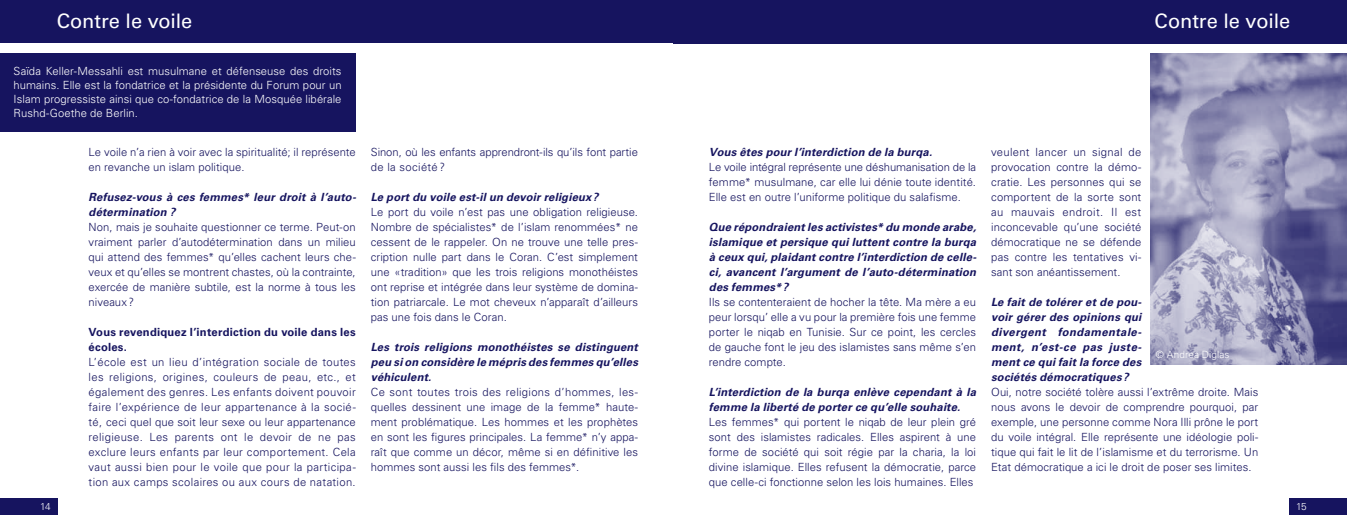
<style>
.page{position:relative;width:1347px;height:525px;background:#fff}
.page>*{position:absolute;margin:0;border:0;box-sizing:border-box;transform-origin:0 0}
.t1{font:20px "Univers LT Std";letter-spacing:-.005em;color:#fff}
.t2{font:300 11.25px/15px "Univers LT Std";letter-spacing:.005em;color:#16145f;text-align:justify}
.t3{font:italic 700 11.25px/15px "Univers LT Std";letter-spacing:.015em;color:#16145f;text-align:justify}
.t4{font:300 11.25px/13.8px "Univers LT Std";letter-spacing:.005em;color:#fff;text-align:justify}
.t5{font:700 11.25px/15px "Univers LT Std";letter-spacing:.02em;color:#16145f}
.t6{font:300 10px "Univers LT Std";letter-spacing:.01em;color:#fff}
</style>
<div class="page">
<div style="left:0;top:498px;width:58px;height:16px;background:#16145f"></div>
<div style="left:1289px;top:498px;width:57px;height:16px;background:#16145f"></div>
<div style="left:0;top:0;width:673px;height:43px;background:#16145f"></div>
<div style="left:0;top:53px;width:356px;height:78px;background:#16145f"></div>
<div style="left:673px;top:0;width:673px;height:43px;background:#16145f"></div>
<img style="left:1150px;top:53px;width:196px;height:311px">
<h1 class="t1" style="left:57px;top:9px;width:137px">Contre le voile</h1>
<p class="t4" style="left:14px;top:65px;width:329px">Saïda Keller-Messahli est musulmane et défenseuse des droits humains. Elle est la fondatrice et la présidente du Forum pour un Islam progressiste ainsi que co-fondatrice de la Mosquée libérale Rushd-Goethe de Berlin.</p>
<p class="t2" style="left:89px;top:144px;width:269px">Le voile n’a rien à voir avec la spiritualité; il représente en revanche un islam politique.</p>
<p class="t3" style="left:89px;top:190px;width:269px">Refusez-vous à ces femmes* leur droit à l’auto&shy;détermination ?</p>
<p class="t2" style="left:89px;top:219px;width:269px">Non, mais je souhaite questionner ce terme. Peut-on vraiment parler d’autodétermination dans un milieu qui attend des femmes* qu’elles cachent leurs che&shy;veux et qu’elles se montrent chastes, où la contrainte, exercée de manière subtile, est la norme à tous les niveaux ?</p>
<p class="t5" style="left:89px;top:324px;width:269px">Vous revendiquez l’interdiction du voile dans les écoles.</p>
<p class="t2" style="left:89px;top:354px;width:269px">L’école est un lieu d’intégration sociale de toutes les religions, origines, couleurs de peau, etc., et également des genres. Les enfants doivent pouvoir faire l’expérience de leur appartenance à la socié&shy;té, ceci quel que soit leur sexe ou leur appartenance religieuse. Les parents ont le devoir de ne pas exclure leurs enfants par leur comportement. Cela vaut aussi bien pour le voile que pour la participa&shy;tion aux camps scolaires ou aux cours de natation.</p>
<p class="t2" style="left:371px;top:144px;width:269px">Sinon, où les enfants apprendront-ils qu’ils font partie de la société ?</p>
<p class="t3" style="left:371px;top:189px;width:229px">Le port du voile est-il un devoir religieux?</p>
<p class="t2" style="left:371px;top:204px;width:269px">Le port du voile n’est pas une obligation religieuse.<br>Nombre de spécialistes* de l’islam renommées* ne cessent de le rappeler. On ne trouve une telle pres&shy;cription nulle part dans le Coran. C’est simplement une «tradition» que les trois religions monothéistes ont reprise et intégrée dans leur système de domina&shy;tion patriarcale. Le mot cheveux n’apparaît d’ailleurs pas une fois dans le Coran.</p>
<p class="t3" style="left:371px;top:339px;width:269px">Les trois religions monothéistes se distinguent peu si on considère le mépris des femmes qu’elles véhiculent.</p>
<p class="t2" style="left:371px;top:384px;width:269px">Ce sont toutes trois des religions d’hommes, les&shy;quelles dessinent une image de la femme* haute&shy;ment problématique. Les hommes et les prophètes en sont les figures principales. La femme* n’y appa&shy;raît que comme un décor, même si en définitive les hommes sont aussi les fils des femmes*.</p>
<h1 class="t1" style="left:1154px;top:9px;width:137px">Contre le voile</h1>
<p class="t3" style="left:709px;top:145px;width:225px">Vous êtes pour l’interdiction de la burqa.</p>
<p class="t2" style="left:709px;top:159px;width:269px">Le voile intégral représente une déshumanisation de la femme* musulmane, car elle lui dénie toute identité.<br>Elle est en outre l’uniforme politique du salafisme.</p>
<p class="t3" style="left:709px;top:220px;width:269px">Que répondraient les activistes* du monde arabe, islamique et persique qui luttent contre la burqa à ceux qui, plaidant contre l’interdiction de celle&shy;ci, avancent l’argument de l’auto-détermination des femmes*?</p>
<p class="t2" style="left:709px;top:294px;width:269px">Ils se contenteraient de hocher la tête. Ma mère a eu peur lorsqu’ elle a vu pour la première fois une femme porter le niqab en Tunisie. Sur ce point, les cercles de gauche font le jeu des islamistes sans même s’en rendre compte.</p>
<p class="t3" style="left:709px;top:384px;width:269px">L’interdiction de la burqa enlève cependant à la femme la liberté de porter ce qu’elle souhaite.</p>
<p class="t2" style="left:709px;top:414px;width:269px">Les femmes* qui portent le niqab de leur plein gré sont des islamistes radicales. Elles aspirent à une forme de société qui soit régie par la charia, la loi divine islamique. Elles refusent la démocratie, parce que celle-ci fonctionne selon les lois humaines. Elles</p>
<p class="t2" style="left:991px;top:144px;width:152px">veulent lancer un signal de provocation contre la démo&shy;cratie. Les personnes qui se comportent de la sorte sont au mauvais endroit. Il est inconcevable qu’une société démocratique ne se défende pas contre les tentatives vi&shy;sant son anéantissement.</p>
<p class="t3" style="left:991px;top:294px;width:152px">Le fait de tolérer et de pou&shy;voir gérer des opinions qui divergent fondamentale&shy;ment, n’est-ce pas juste&shy;ment ce qui fait la force des sociétés démocratiques ?</p>
<p class="t6" style="left:1156px;top:348px;width:75px">© Andrea Diglas</p>
<p class="t2" style="left:991px;top:384px;width:269px">Oui, notre société tolère aussi l’extrême droite. Mais nous avons le devoir de comprendre pourquoi, par exemple, une personne comme Nora Illi prône le port du voile intégral. Elle représente une idéologie poli&shy;tique qui fait le lit de l’islamisme et du terrorisme. Un Etat démocratique a ici le droit de poser ses limites.</p>
<p class="t6" style="left:40px;top:499px;width:12px">14</p>
<p class="t6" style="left:1296px;top:499px;width:12px">15</p>
</div>
